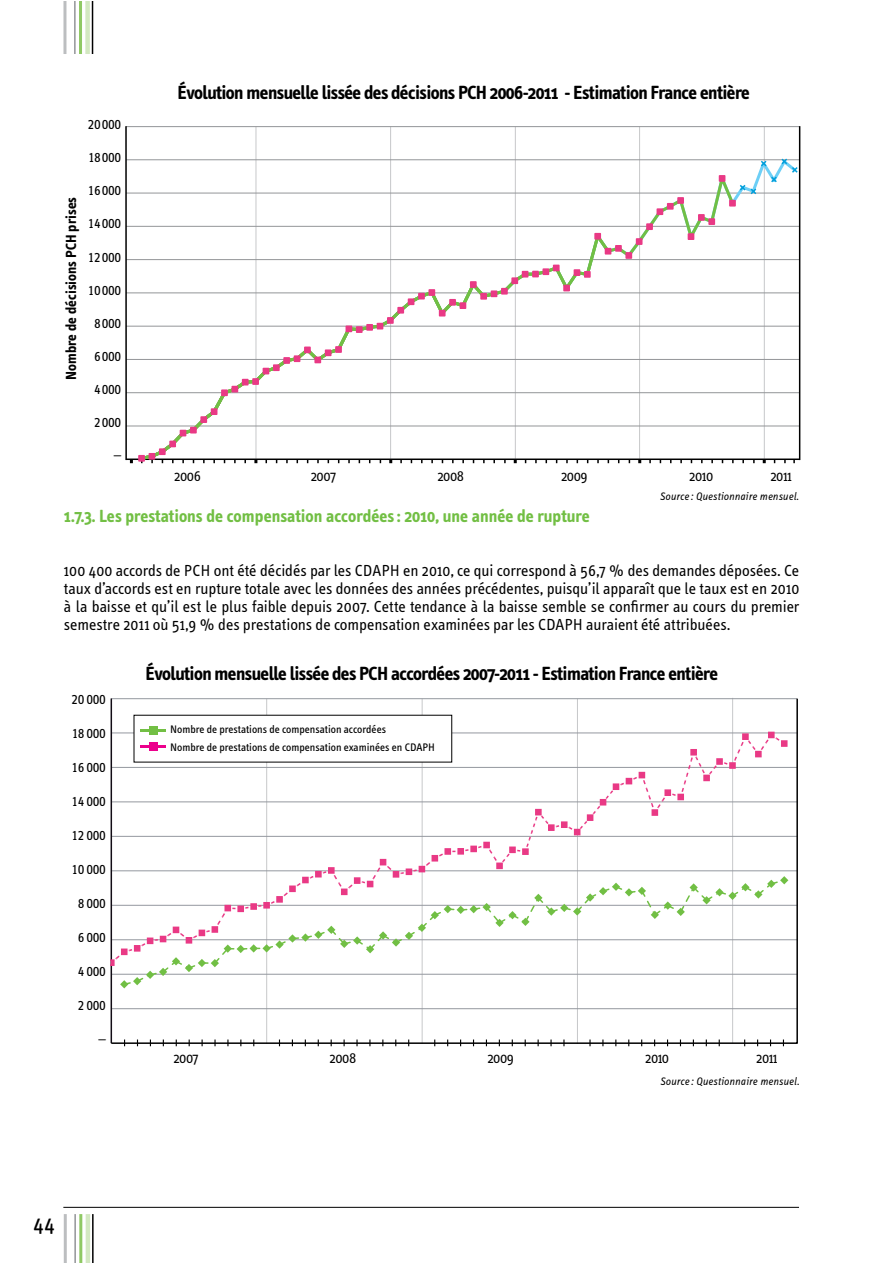
<style>
.page{position:relative;width:893px;height:1263px;background:#fff}
.page>*{position:absolute;margin:0;border:0;box-sizing:border-box;transform-origin:0 0}
.t1{font:22.5px "Info Text";color:#000}
.t2{font:700 19.5px "Info Text";letter-spacing:-.03em;color:#000}
.t3{font:700 18px "Info Text";color:#72bf44}
.t4{font:16.5px/18px "Info Text";letter-spacing:-.005em;color:#000;text-align:justify}
.t5{font:15px "Info Text Normal Caps";letter-spacing:-.03em;color:#000}
.t6{font:15px "Info Text";letter-spacing:-.03em;color:#000}
.t7{font:700 15px "Info Text";color:#000}
.t8{font:11.25px "Info Text";color:#000}
.t9{font:italic 11.25px "Info Disp";letter-spacing:.01em;color:#000}
</style>
<div class="page">
<hr style="left:63px;top:1px;width:3px;height:53px;background:#bcbec0">
<hr style="left:79px;top:1px;width:3px;height:53px;background:#8fc964">
<div style="left:85px;top:1px;width:5px;height:53px;background:#d3e8c1"></div>
<hr style="left:74px;top:1px;width:2px;height:53px;background:#939598">
<hr style="left:92px;top:1px;width:1px;height:53px;background:#000">
<hr style="left:64px;top:1214px;width:3px;height:49px;background:#bcbec0">
<hr style="left:79px;top:1214px;width:3px;height:49px;background:#8fc964">
<hr style="left:86px;top:1214px;width:4px;height:49px;background:#d3e8c1">
<hr style="left:74px;top:1214px;width:2px;height:49px;background:#939598">
<hr style="left:92px;top:1214px;width:2px;height:49px;background:#000">
<hr style="left:63px;top:1207px;width:736px;height:1px;background:#000">
<svg style="left:111px;top:698px;width:687px;height:347px"></svg>
<svg style="left:119px;top:874px;width:671px;height:116px"></svg>
<svg style="left:111px;top:731px;width:677px;height:236px"></svg>
<svg style="left:616px;top:733px;width:170px;height:82px"></svg>
<svg style="left:111px;top:784px;width:508px;height:181px"></svg>
<svg style="left:214px;top:1039px;width:2px;height:7px"></svg>
<svg style="left:356px;top:1039px;width:2px;height:7px"></svg>
<svg style="left:550px;top:1039px;width:2px;height:7px"></svg>
<svg style="left:589px;top:1039px;width:2px;height:7px"></svg>
<div style="left:134px;top:715px;width:318px;height:47px;background:#fff"></div>
<hr style="left:140px;top:745px;width:26px;height:3px;background:#ec008c">
<div style="left:149px;top:742px;width:8px;height:9px;background:#ec008c"></div>
<hr style="left:256px;top:127px;width:1px;height:332px;background:#c7c8ca">
<hr style="left:390px;top:127px;width:1px;height:332px;background:#c7c8ca">
<hr style="left:515px;top:127px;width:1px;height:332px;background:#c7c8ca">
<hr style="left:639px;top:127px;width:1px;height:332px;background:#c7c8ca">
<hr style="left:764px;top:127px;width:1px;height:332px;background:#c7c8ca">
<hr style="left:126px;top:426px;width:674px;height:1px;background:#939598">
<hr style="left:126px;top:392px;width:674px;height:1px;background:#939598">
<hr style="left:126px;top:359px;width:674px;height:1px;background:#939598">
<hr style="left:126px;top:326px;width:674px;height:1px;background:#939598">
<hr style="left:126px;top:292px;width:674px;height:1px;background:#939598">
<hr style="left:126px;top:259px;width:674px;height:1px;background:#939598">
<hr style="left:126px;top:226px;width:674px;height:1px;background:#939598">
<hr style="left:126px;top:193px;width:674px;height:1px;background:#939598">
<hr style="left:126px;top:126px;width:674px;height:1px;background:#939598">
<hr style="left:126px;top:159px;width:674px;height:1px;background:#939598">
<hr style="left:125px;top:126px;width:2px;height:334px;background:#000">
<hr style="left:799px;top:126px;width:1px;height:334px;background:#000">
<hr style="left:126px;top:458px;width:674px;height:2px;background:#000">
<svg style="left:138px;top:157px;width:661px;height:305px"></svg>
<svg style="left:137px;top:174px;width:600px;height:288px"></svg>
<svg style="left:738px;top:157px;width:61px;height:39px"></svg>
<hr style="left:140px;top:729px;width:26px;height:2px;background:#72bf44">
<div style="left:149px;top:726px;width:8px;height:8px;background:#72bf44"></div>
<p class="t7" style="left:63px;top:380px;width:184px;rotate:-90deg">Nombre de décisions PCH prises</p>
<p class="t5" style="left:88px;top:116px;width:35px">20 000</p>
<p class="t5" style="left:88px;top:149px;width:35px">18 000</p>
<p class="t5" style="left:88px;top:182px;width:35px">16 000</p>
<p class="t5" style="left:88px;top:215px;width:35px">14 000</p>
<p class="t5" style="left:88px;top:248px;width:35px">12 000</p>
<p class="t5" style="left:88px;top:281px;width:35px">10 000</p>
<p class="t5" style="left:94px;top:315px;width:29px">8 000</p>
<p class="t5" style="left:94px;top:348px;width:29px">6 000</p>
<p class="t5" style="left:94px;top:381px;width:29px">4 000</p>
<p class="t5" style="left:94px;top:414px;width:29px">2 000</p>
<p class="t5" style="left:114px;top:447px;width:9px">–</p>
<p class="t2" style="left:178px;top:82px;width:574px">Évolution mensuelle lissée des décisions PCH 2006-2011 - Estimation France entière</p>
<p class="t6" style="left:174px;top:467px;width:28px">2006</p>
<p class="t6" style="left:311px;top:467px;width:27px">2007</p>
<p class="t6" style="left:437px;top:467px;width:28px">2008</p>
<p class="t6" style="left:561px;top:467px;width:28px">2009</p>
<p class="t6" style="left:689px;top:467px;width:26px">2010</p>
<p class="t6" style="left:770px;top:467px;width:23px">2011</p>
<p class="t9" style="left:660px;top:490px;width:141px">Source : Questionnaire mensuel.</p>
<p class="t3" style="left:64px;top:506px;width:528px">1.7.3. Les prestations de compensation accordées: 2010, une année de rupture</p>
<p class="t4" style="left:64px;top:562px;width:737px">100 400 accords de PCH ont été décidés par les CDAPH en 2010, ce qui correspond à 56,7 % des demandes déposées. Ce taux d’accords est en rupture totale avec les données des années précédentes, puisqu’il apparaît que le taux est en 2010 à la baisse et qu’il est le plus faible depuis 2007. Cette tendance à la baisse semble se confirmer au cours du premier semestre 2011 où 51,9 % des prestations de compensation examinées par les CDAPH auraient été attribuées.</p>
<p class="t2" style="left:146px;top:662px;width:574px">Évolution mensuelle lissée des PCH accordées 2007-2011 - Estimation France entière</p>
<p class="t5" style="left:71px;top:690px;width:36px">20 000</p>
<p class="t5" style="left:72px;top:724px;width:36px">18 000</p>
<p class="t5" style="left:72px;top:758px;width:36px">16 000</p>
<p class="t5" style="left:71px;top:792px;width:36px">14 000</p>
<p class="t5" style="left:72px;top:826px;width:36px">12 000</p>
<p class="t5" style="left:72px;top:860px;width:36px">10 000</p>
<p class="t5" style="left:78px;top:894px;width:30px">8 000</p>
<p class="t5" style="left:78px;top:929px;width:30px">6 000</p>
<p class="t5" style="left:78px;top:963px;width:30px">4 000</p>
<p class="t5" style="left:78px;top:997px;width:30px">2 000</p>
<p class="t5" style="left:98px;top:1031px;width:9px">–</p>
<p class="t8" style="left:170px;top:723px;width:217px">Nombre de prestations de compensation accordées</p>
<p class="t8" style="left:170px;top:741px;width:266px">Nombre de prestations de compensation examinées en CDAPH</p>
<p class="t6" style="left:173px;top:1049px;width:27px">2007</p>
<p class="t6" style="left:330px;top:1049px;width:28px">2008</p>
<p class="t6" style="left:487px;top:1049px;width:28px">2009</p>
<p class="t6" style="left:645px;top:1049px;width:26px">2010</p>
<p class="t6" style="left:756px;top:1049px;width:23px">2011</p>
<p class="t9" style="left:660px;top:1075px;width:141px">Source : Questionnaire mensuel.</p>
<h1 class="t1" style="left:34px;top:1210px;width:23px">44</h1>
</div>
